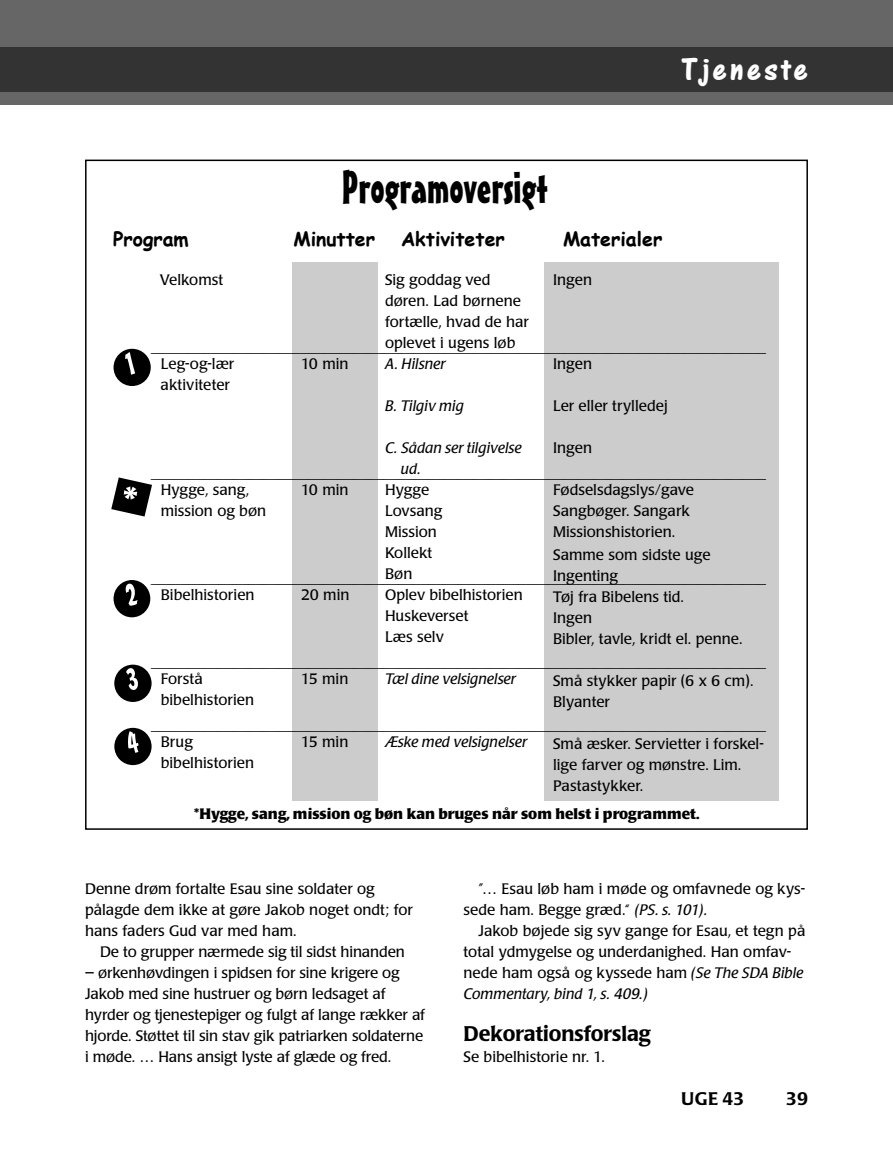
<style>
.page{position:relative;width:893px;height:1149px;background:#fff}
.page>*{position:absolute;margin:0;border:0;box-sizing:border-box;transform-origin:0 0}
.t1{font:45px "Mister Earl BT";color:#000}
.t2{font:33px "One Stroke Script Bold Plain";letter-spacing:.1em;color:#fff}
.t3{font:500 21px "Poppl Laudatio";color:#000}
.t4{font:700 19.5px "Comic Sans MS";color:#000}
.t5{font:500 18px "Poppl Laudatio";letter-spacing:.02em;color:#000}
.t6{font:15px/21px "Poppl Laudatio";color:#000}
.t7{font:italic 15px/21px "Poppl Laudatio";letter-spacing:.005em;color:#000}
.t8{font:700 15px "Poppl Laudatio";color:#000}
.s1{font-style:italic}
</style>
<div class="page">
<div style="left:0;top:0;width:893px;height:104px;background:#666"></div>
<div style="left:0;top:47px;width:893px;height:44px;background:#333"></div>
<div style="left:544px;top:262px;width:234px;height:538px;background:#ccc"></div>
<div style="left:292px;top:262px;width:86px;height:538px;background:#ccc"></div>
<div style="left:114px;top:349px;width:37px;height:37px;background:#000;border-radius:50%"></div>
<svg style="left:125px;top:352px;width:10px;height:22px"></svg>
<div style="left:114px;top:580px;width:36px;height:37px;background:#000;border-radius:50%"></div>
<svg style="left:125px;top:583px;width:13px;height:22px"></svg>
<svg style="left:111px;top:477px;width:41px;height:39px"></svg>
<div style="left:114px;top:664px;width:38px;height:37px;background:#000;border-radius:50%"></div>
<svg style="left:126px;top:668px;width:12px;height:22px"></svg>
<div style="left:114px;top:727px;width:38px;height:37px;background:#000;border-radius:50%"></div>
<svg style="left:128px;top:731px;width:11px;height:21px"></svg>
<h2 class="t2" style="left:681px;top:60px;width:129px">Tjeneste</h2>
<h1 class="t1" style="left:342px;top:170px;width:208px">Programoversigt</h1>
<h3 class="t4" style="left:113px;top:224px;width:77px">Program</h3>
<h3 class="t4" style="left:294px;top:224px;width:83px">Minutter</h3>
<h3 class="t4" style="left:401px;top:224px;width:105px">Aktiviteter</h3>
<h3 class="t4" style="left:563px;top:224px;width:101px">Materialer</h3>
<p class="t6" style="left:160px;top:270px;width:65px">Velkomst</p>
<p class="t6" style="left:385px;top:270px;width:145px">Sig goddag ved døren. Lad børnene fortælle, hvad de har oplevet i ugens løb</p>
<p class="t7" style="left:385px;top:355px;width:62px">A. Hilsner</p>
<p class="t7" style="left:385px;top:397px;width:80px">B. Tilgiv mig</p>
<p class="t7" style="left:401px;top:439px;width:122px;text-indent:-16px">C. Sådan ser tilgivelse ud.</p>
<p class="t6" style="left:385px;top:480px;width:139px">Hygge<br>Lovsang<br>Mission<br>Kollekt<br>Bøn<br>Oplev bibelhistorien<br>Huskeverset<br>Læs selv</p>
<p class="t7" style="left:385px;top:670px;width:132px">Tæl dine velsignelser</p>
<p class="t6" style="left:553px;top:270px;width:40px">Ingen</p>
<p class="t6" style="left:151px;top:338px;width:617px">__________________________________________________________________________________</p>
<p class="t6" style="left:161px;top:354px;width:75px">Leg-og-lær aktiviteter</p>
<p class="t6" style="left:301px;top:354px;width:49px">10 min</p>
<p class="t6" style="left:553px;top:354px;width:40px">Ingen</p>
<p class="t6" style="left:553px;top:396px;width:116px">Ler eller trylledej</p>
<p class="t6" style="left:553px;top:438px;width:40px">Ingen</p>
<p class="t6" style="left:553px;top:480px;width:142px">Fødselsdagslys/gave<br>Sangbøger. Sangark<br>Missionshistorien.</p>
<p class="t6" style="left:553px;top:546px;width:191px">Samme som sidste uge<br>Ingenting<br>Tøj fra Bibelens tid.<br>Ingen<br>Bibler, tavle, kridt el. penne.</p>
<p class="t6" style="left:553px;top:672px;width:202px">Små stykker papir (6 x 6 cm).<br>Blyanter</p>
<p class="t6" style="left:553px;top:735px;width:212px">Små æsker. Servietter i forskel&shy;lige farver og mønstre. Lim.<br>Pastastykker.</p>
<p class="t6" style="left:151px;top:464px;width:617px">__________________________________________________________________________________</p>
<p class="t6" style="left:301px;top:480px;width:49px">10 min</p>
<p class="t6" style="left:161px;top:480px;width:107px">Hygge, sang, mission og bøn</p>
<p class="t6" style="left:151px;top:569px;width:617px">__________________________________________________________________________________</p>
<p class="t6" style="left:161px;top:585px;width:95px">Bibelhistorien</p>
<p class="t6" style="left:301px;top:585px;width:50px">20 min</p>
<p class="t6" style="left:151px;top:653px;width:617px">__________________________________________________________________________________</p>
<p class="t6" style="left:161px;top:669px;width:95px">Forstå bibelhistorien</p>
<p class="t6" style="left:161px;top:732px;width:95px">Brug bibelhistorien</p>
<p class="t6" style="left:301px;top:669px;width:49px">15 min</p>
<p class="t6" style="left:151px;top:716px;width:617px">__________________________________________________________________________________</p>
<p class="t7" style="left:385px;top:733px;width:143px">Æske med velsignelser</p>
<p class="t6" style="left:301px;top:732px;width:49px">15 min</p>
<p class="t8" style="left:194px;top:807px;width:507px">*Hygge, sang, mission og bøn kan bruges når som helst i programmet.</p>
<p class="t6" style="left:85px;top:879px;width:329px">Denne drøm fortalte Esau sine soldater og pålagde dem ikke at gøre Jakob noget ondt; for hans faders Gud var med ham.</p>
<p class="t6" style="left:100px;top:942px;width:306px">De to grupper nærmede sig til sidst hinanden</p>
<p class="t6" style="left:85px;top:963px;width:341px">– ørkenhøvdingen i spidsen for sine krigere og Jakob med sine hustruer og børn ledsaget af hyrder og tjenestepiger og fulgt af lange rækker af hjorde. Støttet til sin stav gik patriarken soldaterne i møde. … Hans ansigt lyste af glæde og fred.</p>
<p class="t6" style="left:463px;top:879px;width:343px;text-indent:15px">”… Esau løb ham i møde og omfavnede og kys&shy;sede ham. Begge græd.“ <span class="s1">(PS. s. 101).</span></p>
<p class="t6" style="left:463px;top:921px;width:343px;text-indent:15px">Jakob bøjede sig syv gange for Esau, et tegn på total ydmygelse og underdanighed. Han omfav&shy;nede ham også og kyssede ham <span class="s1">(Se The SDA Bible Commentary, bind 1, s. 409.)</span></p>
<h3 class="t3" style="left:463px;top:1025px;width:189px">Dekorationsforslag</h3>
<p class="t6" style="left:463px;top:1047px;width:143px">Se bibelhistorie nr. 1.</p>
<p class="t5" style="left:681px;top:1090px;width:64px">UGE 43</p>
<p class="t5" style="left:786px;top:1090px;width:24px">39</p>
</div>
